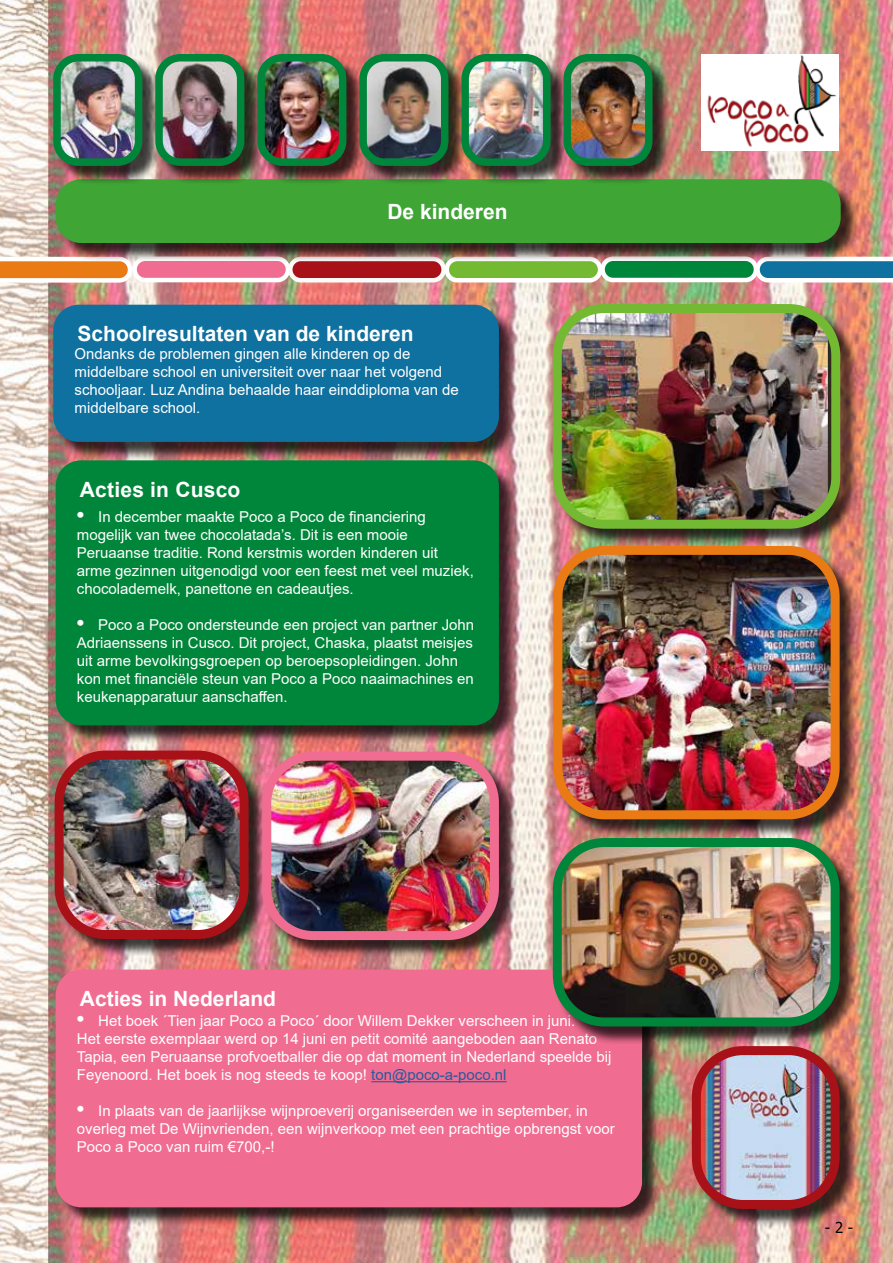
<style>
.page{position:relative;width:893px;height:1263px;background:#fff}
.page>*{position:absolute;margin:0;border:0;box-sizing:border-box;transform-origin:0 0}
.t1{font:700 21px "Arial";color:#fff}
.t2{font:15px/18px "Arial";color:#fff}
.t3{font:15px "Tahoma";color:#000}
.s1{font-weight:700;font-size:21px}
.s2{color:#275b9b}
</style>
<div class="page">
<img style="left:0;top:0;width:893px;height:1263px">
<div style="left:290px;top:259px;width:154px;height:21px;background:#a71117;border-radius:11px"></div>
<div style="left:288px;top:257px;width:158px;height:25px;border:4px solid #fbfaf8;border-radius:11px"></div>
<div style="left:447px;top:259px;width:153px;height:21px;background:#73ba32;border-radius:11px"></div>
<div style="left:444px;top:257px;width:158px;height:25px;border:4px solid #fff;border-radius:11px"></div>
<div style="left:603px;top:259px;width:153px;height:21px;background:#00863a;border-radius:11px"></div>
<div style="left:600px;top:256px;width:158px;height:26px;border:4px solid #fff;border-radius:11px"></div>
<svg style="left:755px;top:257px;width:138px;height:25px"></svg>
<div style="left:135px;top:259px;width:153px;height:21px;background:#f16c91;border-radius:11px"></div>
<div style="left:132px;top:256px;width:158px;height:26px;border:4px solid #fff;border-radius:11px"></div>
<svg style="left:0;top:257px;width:132px;height:26px"></svg>
<img style="left:701px;top:54px;width:138px;height:97px">
<div style="left:58px;top:181px;width:801px;height:81px;background:#000;opacity:.75"></div>
<div style="left:56px;top:179px;width:785px;height:64px;background:#3fa535;border-radius:26px"></div>
<div style="left:56px;top:56px;width:105px;height:129px;background:#000;opacity:.75"></div>
<img style="left:57px;top:59px;width:82px;height:103px">
<div style="left:53px;top:54px;width:89px;height:112px;border:8px solid #00863a;border-radius:21px"></div>
<div style="left:158px;top:56px;width:105px;height:129px;background:#000;opacity:.75"></div>
<img style="left:159px;top:61px;width:82px;height:101px">
<div style="left:155px;top:54px;width:89px;height:112px;border:8px solid #00863a;border-radius:21px"></div>
<div style="left:260px;top:56px;width:105px;height:129px;background:#000;opacity:.75"></div>
<img style="left:261px;top:58px;width:82px;height:104px">
<div style="left:257px;top:54px;width:89px;height:112px;border:8px solid #00863a;border-radius:21px"></div>
<div style="left:362px;top:56px;width:105px;height:129px;background:#000;opacity:.75"></div>
<img style="left:363px;top:58px;width:82px;height:104px">
<div style="left:359px;top:54px;width:89px;height:112px;border:8px solid #00863a;border-radius:21px"></div>
<div style="left:464px;top:56px;width:105px;height:129px;background:#000;opacity:.75"></div>
<img style="left:465px;top:58px;width:82px;height:104px">
<div style="left:461px;top:54px;width:89px;height:112px;border:8px solid #00863a;border-radius:21px"></div>
<div style="left:566px;top:56px;width:105px;height:129px;background:#000;opacity:.75"></div>
<img style="left:572px;top:63px;width:74px;height:98px">
<div style="left:563px;top:54px;width:89px;height:112px;border:8px solid #00863a;border-radius:21px"></div>
<div style="left:56px;top:307px;width:462px;height:154px;background:#000;opacity:.75"></div>
<div style="left:53px;top:305px;width:446px;height:137px;background:#0f71a0;border-radius:26px"></div>
<div style="left:58px;top:463px;width:459px;height:281px;background:#000;opacity:.75"></div>
<div style="left:56px;top:460px;width:443px;height:265px;background:#00863a;border-radius:26px"></div>
<div style="left:58px;top:972px;width:603px;height:254px;background:#000;opacity:.75"></div>
<div style="left:56px;top:969px;width:586px;height:238px;background:#f16c91;border-radius:26px"></div>
<hr style="left:371px;top:1081px;width:136px;height:1px;background:#275b9b">
<div style="left:57px;top:753px;width:210px;height:204px;background:#000;opacity:.75"></div>
<img style="left:59px;top:755px;width:185px;height:179px">
<div style="left:55px;top:750px;width:194px;height:189px;border:9px solid #a71117;border-radius:47px"></div>
<div style="left:555px;top:306px;width:304px;height:241px;background:#000;opacity:.75"></div>
<img style="left:557px;top:309px;width:271px;height:215px">
<div style="left:553px;top:304px;width:287px;height:225px;border:9px solid #73ba32;border-radius:47px"></div>
<div style="left:556px;top:548px;width:302px;height:290px;background:#000;opacity:.75"></div>
<img style="left:558px;top:550px;width:277px;height:265px">
<div style="left:553px;top:546px;width:287px;height:273px;border:9px solid #ea7b14;border-radius:47px"></div>
<div style="left:265px;top:754px;width:253px;height:204px;background:#000;opacity:.75"></div>
<img style="left:267px;top:756px;width:227px;height:179px">
<div style="left:262px;top:752px;width:237px;height:188px;border:9px solid #f16c91;border-radius:47px"></div>
<div style="left:694px;top:1048px;width:164px;height:180px;background:#000;opacity:.75"></div>
<img style="left:696px;top:1050px;width:139px;height:154px">
<div style="left:692px;top:1046px;width:148px;height:163px;border:9px solid #a71117;border-radius:47px"></div>
<div style="left:555px;top:840px;width:303px;height:205px;background:#000;opacity:.75"></div>
<img style="left:557px;top:842px;width:278px;height:180px">
<div style="left:553px;top:838px;width:287px;height:188px;border:9px solid #00863a;border-radius:47px"></div>
<h1 class="t1" style="left:387px;top:197px;width:122px">De kinderen</h1>
<h1 class="t1" style="left:78px;top:319px;width:338px">Schoolresultaten van de kinderen</h1>
<p class="t2" style="left:75px;top:345px;width:386px">Ondanks de problemen gingen alle kinderen op de middelbare school en universiteit over naar het volgend schooljaar. Luz Andina behaalde haar einddiploma van de middelbare school.</p>
<h1 class="t1" style="left:80px;top:475px;width:162px">Acties in Cusco</h1>
<p class="t2" style="left:77px;top:508px;width:398px"><span class="s1">•</span> In december maakte Poco a Poco de financiering mogelijk van twee chocolatada’s. Dit is een mooie Peruaanse traditie. Rond kerstmis worden kinderen uit arme gezinnen uitgenodigd voor een feest met veel muziek, chocolademelk, panettone en cadeautjes.</p>
<p class="t2" style="left:77px;top:616px;width:399px"><span class="s1">•</span> Poco a Poco ondersteunde een project van partner John Adriaenssens in Cusco. Dit project, Chaska, plaatst meisjes uit arme bevolkingsgroepen op beroepsopleidingen. John kon met financiële steun van Poco a Poco naaimachines en keukenapparatuur aanschaffen.</p>
<h1 class="t1" style="left:80px;top:984px;width:198px">Acties in Nederland</h1>
<p class="t2" style="left:77px;top:1012px;width:536px"><span class="s1">•</span> Het boek ´Tien jaar Poco a Poco´ door Willem Dekker verscheen in juni.<br>Het eerste exemplaar werd op 14 juni en petit comité aangeboden aan Renato Tapia, een Peruaanse profvoetballer die op dat moment in Nederland speelde bij Feyenoord. Het boek is nog steeds te koop! <span class="s2">ton@poco-a-poco.nl</span></p>
<p class="t2" style="left:77px;top:1102px;width:539px"><span class="s1">•</span> In plaats van de jaarlijkse wijnproeverij organiseerden we in september, in overleg met De Wijnvrienden, een wijnverkoop met een prachtige opbrengst voor<br>Poco a Poco van ruim €700,-!</p>
<p class="t3" style="left:825px;top:1218px;width:30px">- 2 -</p>
</div>
